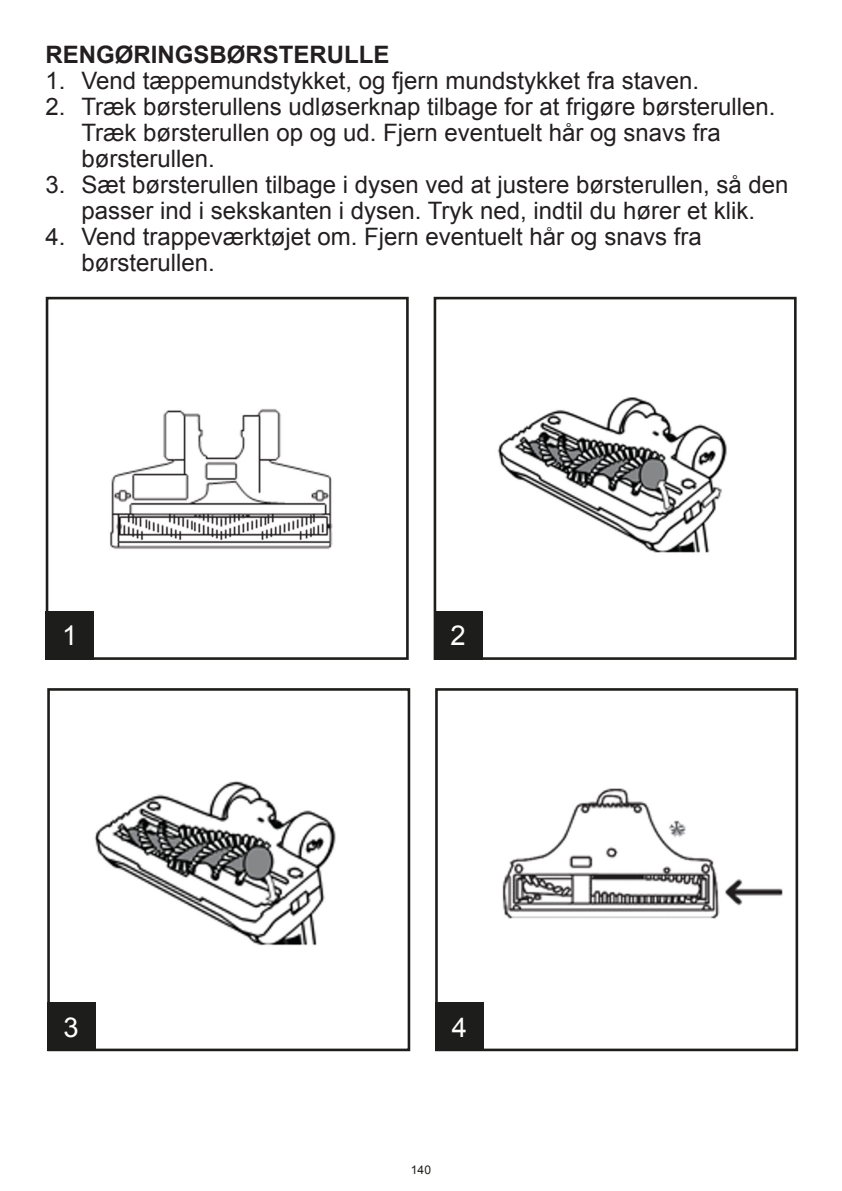
<style>
.page{position:relative;width:842px;height:1191px;background:#fff}
.page>*{position:absolute;margin:0;border:0;box-sizing:border-box;transform-origin:0 0}
.t1{font:27.4px "Arial";color:#fff}
.t2{font:24px/26px "Arial";color:#231f20}
.t3{font:700 24px "Arial";color:#231f20}
.t4{font:12px "Arial";color:#1d1d1b}
</style>
<div class="page">
<img style="left:110px;top:408px;width:223px;height:141px">
<div style="left:46px;top:297px;width:363px;height:363px;border:3px solid #1d1d1b"></div>
<div style="left:45px;top:611px;width:49px;height:48px;background:#1d1d1b"></div>
<img style="left:497px;top:397px;width:230px;height:156px">
<div style="left:434px;top:297px;width:363px;height:363px;border:3px solid #1d1d1b"></div>
<div style="left:434px;top:611px;width:48px;height:48px;background:#1d1d1b"></div>
<img style="left:94px;top:781px;width:242px;height:165px">
<div style="left:47px;top:688px;width:363px;height:363px;border:3px solid #1d1d1b"></div>
<div style="left:47px;top:1002px;width:48px;height:48px;background:#1d1d1b"></div>
<img style="left:502px;top:788px;width:281px;height:131px">
<div style="left:435px;top:688px;width:363px;height:363px;border:3px solid #1d1d1b"></div>
<div style="left:435px;top:1002px;width:49px;height:48px;background:#1d1d1b"></div>
<p class="t3" style="left:45px;top:39px;width:346px">RENGØRINGSBØRSTERULLE</p>
<p class="t2" style="left:45px;top:68px;width:655px">1. Vend tæppemundstykket, og fjern mundstykket fra staven.</p>
<p class="t2" style="left:81px;top:94px;width:695px;text-indent:-36px">2. Træk børsterullens udløserknap tilbage for at frigøre børsterullen.<br>Træk børsterullen op og ud. Fjern eventuelt hår og snavs fra børsterullen.</p>
<p class="t2" style="left:45px;top:172px;width:744px;text-align:center">3. Sæt børsterullen tilbage i dysen ved at justere børsterullen, så den passer ind i sekskanten i dysen. Tryk ned, indtil du hører et klik.</p>
<p class="t2" style="left:81px;top:224px;width:622px;text-indent:-36px">4. Vend trappeværktøjet om. Fjern eventuelt hår og snavs fra børsterullen.</p>
<p class="t1" style="left:62px;top:617px;width:17px">1</p>
<p class="t1" style="left:450px;top:617px;width:17px">2</p>
<p class="t1" style="left:64px;top:1009px;width:17px">3</p>
<p class="t1" style="left:452px;top:1009px;width:17px">4</p>
<p class="t4" style="left:411px;top:1162px;width:22px">140</p>
</div>
